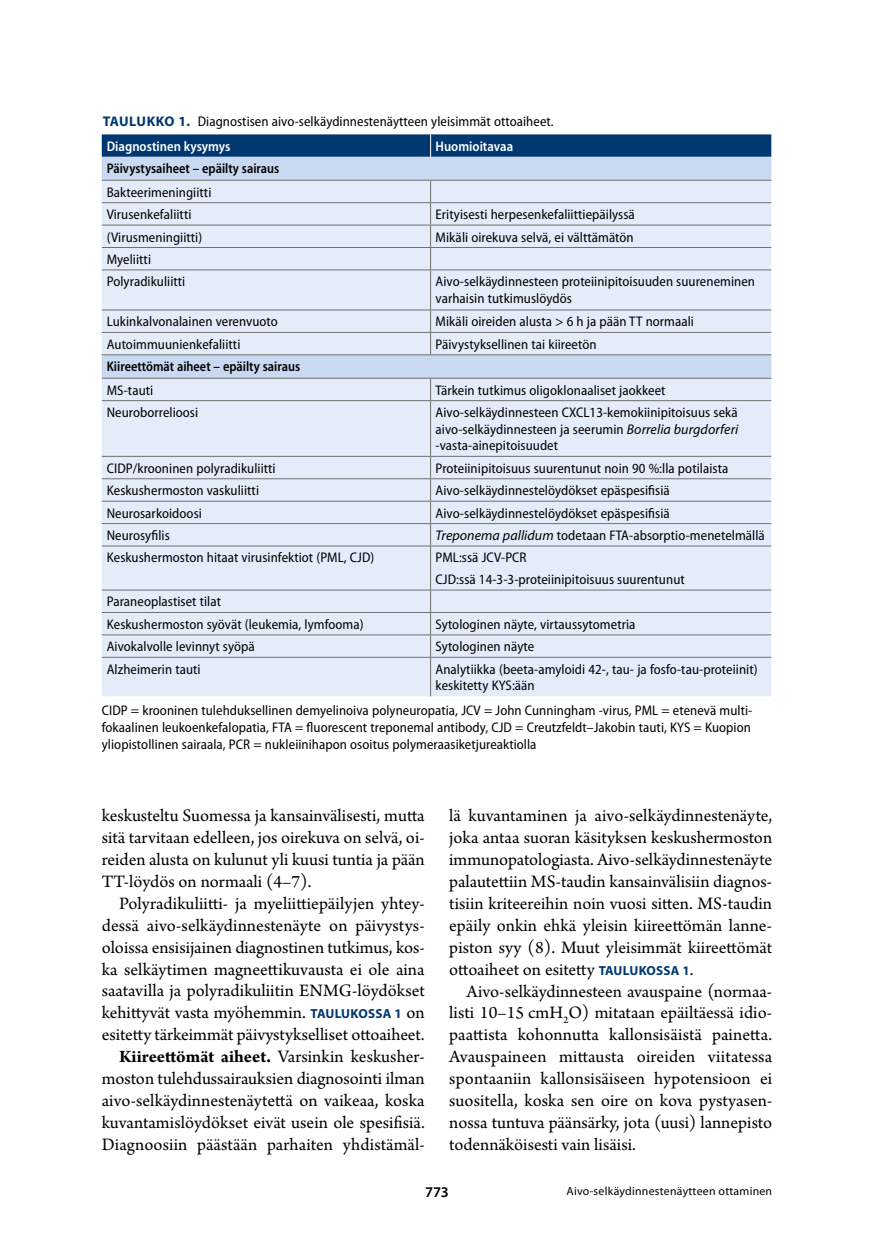
<style>
.page{position:relative;width:874px;height:1241px;background:#fff}
.page>*{position:absolute;margin:0;border:0;box-sizing:border-box;transform-origin:0 0}
.t1{font:18.38px/21.9px "Arno Pro";color:#000;text-align:justify}
.t2{font:600 14.88px "Myriad Pro";color:#000}
.t3{font:semi-condensed 14px/16.6px "Myriad Pro";letter-spacing:.005em;color:#000}
.t4{font:600 semi-condensed 14px "Myriad Pro";color:#000;scale:.95 1}
.t5{font:600 semi-condensed 14px "Myriad Pro";color:#fff}
.t6{font:11.9px "Myriad Pro";letter-spacing:.02em;color:#000}
.s1{font-weight:700;font-stretch:normal;color:#003770}
.s2{font-weight:600;color:#fff}
.s3{font-style:italic;font-stretch:normal}
.s4{font-family:"Myriad Pro";font-weight:700;font-size:13.12px;color:#003770}
.s5{font-weight:700}
</style>
<div class="page">
<div style="left:102px;top:157px;width:669px;height:23px;background:#c8d9f1"></div>
<svg style="left:102px;top:181px;width:669px;height:515px;background:#e1e9f6"></svg>
<svg style="left:102px;top:134px;width:669px;height:23px;background:#073c74"></svg>
<hr style="left:102px;top:224px;width:328px;height:1px;background:#706f6f">
<hr style="left:430px;top:224px;width:341px;height:1px;background:#706f6f">
<svg style="left:430px;top:181px;width:1px;height:88px"></svg>
<hr style="left:430px;top:270px;width:1px;height:39px;background:#706f6f">
<hr style="left:102px;top:309px;width:328px;height:1px;background:#706f6f">
<hr style="left:430px;top:309px;width:341px;height:1px;background:#706f6f">
<hr style="left:102px;top:332px;width:328px;height:1px;background:#706f6f">
<hr style="left:430px;top:332px;width:341px;height:1px;background:#706f6f">
<svg style="left:430px;top:310px;width:1px;height:44px"></svg>
<svg style="left:430px;top:379px;width:1px;height:21px"></svg>
<hr style="left:102px;top:400px;width:328px;height:1px;background:#706f6f">
<hr style="left:430px;top:400px;width:341px;height:1px;background:#706f6f">
<hr style="left:430px;top:401px;width:1px;height:55px;background:#706f6f">
<hr style="left:102px;top:456px;width:328px;height:1px;background:#706f6f">
<hr style="left:430px;top:456px;width:341px;height:1px;background:#706f6f">
<hr style="left:102px;top:478px;width:328px;height:1px;background:#706f6f">
<hr style="left:430px;top:478px;width:341px;height:1px;background:#706f6f">
<hr style="left:102px;top:500px;width:328px;height:1px;background:#706f6f">
<hr style="left:430px;top:500px;width:341px;height:1px;background:#706f6f">
<hr style="left:102px;top:523px;width:328px;height:1px;background:#706f6f">
<hr style="left:430px;top:523px;width:341px;height:1px;background:#706f6f">
<svg style="left:430px;top:456px;width:1px;height:89px"></svg>
<hr style="left:102px;top:545px;width:328px;height:1px;background:#706f6f">
<hr style="left:430px;top:545px;width:341px;height:1px;background:#706f6f">
<hr style="left:430px;top:546px;width:1px;height:43px;background:#706f6f">
<hr style="left:102px;top:634px;width:328px;height:1px;background:#706f6f">
<hr style="left:430px;top:634px;width:341px;height:1px;background:#706f6f">
<svg style="left:430px;top:590px;width:1px;height:66px"></svg>
<hr style="left:102px;top:656px;width:328px;height:1px;background:#706f6f">
<hr style="left:430px;top:656px;width:341px;height:1px;background:#706f6f">
<hr style="left:430px;top:657px;width:1px;height:39px;background:#706f6f">
<hr style="left:102px;top:354px;width:328px;height:1px;background:#706f6f">
<hr style="left:430px;top:354px;width:341px;height:1px;background:#706f6f">
<hr style="left:102px;top:378px;width:328px;height:1px;background:#706f6f">
<hr style="left:430px;top:378px;width:341px;height:1px;background:#706f6f">
<hr style="left:102px;top:180px;width:328px;height:1px;background:#706f6f">
<hr style="left:430px;top:180px;width:341px;height:1px;background:#706f6f">
<hr style="left:102px;top:202px;width:328px;height:1px;background:#706f6f">
<hr style="left:430px;top:202px;width:341px;height:1px;background:#706f6f">
<hr style="left:102px;top:247px;width:328px;height:1px;background:#706f6f">
<hr style="left:430px;top:247px;width:341px;height:1px;background:#706f6f">
<hr style="left:102px;top:269px;width:328px;height:1px;background:#706f6f">
<hr style="left:430px;top:269px;width:341px;height:1px;background:#706f6f">
<hr style="left:102px;top:589px;width:328px;height:1px;background:#706f6f">
<hr style="left:430px;top:589px;width:341px;height:1px;background:#706f6f">
<hr style="left:102px;top:612px;width:328px;height:1px;background:#706f6f">
<hr style="left:430px;top:612px;width:341px;height:1px;background:#706f6f">
<p class="t3" style="left:103px;top:109px;width:452px;line-height:24.7px"><span class="s1">TAULUKKO 1.</span> Diagnostisen aivo-selkäydinnestenäytteen yleisimmät ottoaiheet.<br><span class="s2">Diagnostinen kysymys</span></p>
<p class="t5" style="left:435px;top:137px;width:79px">Huomioitavaa</p>
<p class="t4" style="left:107px;top:160px;width:183px">Päivystysaiheet – epäilty sairaus</p>
<p class="t3" style="left:107px;top:180px;width:106px;line-height:22.4px">Bakteerimeningiitti<br>Virusenkefaliitti</p>
<p class="t3" style="left:435px;top:206px;width:201px">Erityisesti herpesenkefaliittiepäilyssä</p>
<p class="t3" style="left:107px;top:228px;width:97px">(Virusmeningiitti)</p>
<p class="t3" style="left:435px;top:228px;width:199px">Mikäli oirekuva selvä, ei välttämätön</p>
<p class="t3" style="left:107px;top:248px;width:80px;line-height:22.4px">Myeliitti<br>Polyradikuliitti</p>
<p class="t3" style="left:435px;top:273px;width:321px">Aivo-selkäydinnesteen proteiinipitoisuuden suureneminen varhaisin tutkimuslöydös</p>
<p class="t3" style="left:107px;top:313px;width:172px">Lukinkalvonalainen verenvuoto</p>
<p class="t3" style="left:435px;top:313px;width:260px">Mikäli oireiden alusta &gt; 6 h ja pään TT normaali</p>
<p class="t3" style="left:107px;top:335px;width:135px">Autoimmuunienkefaliitti</p>
<p class="t3" style="left:435px;top:335px;width:162px">Päivystyksellinen tai kiireetön</p>
<p class="t4" style="left:107px;top:358px;width:205px">Kiireettömät aiheet – epäilty sairaus</p>
<p class="t3" style="left:107px;top:381px;width:48px">MS-tauti</p>
<p class="t3" style="left:435px;top:381px;width:231px">Tärkein tutkimus oligoklonaaliset jaokkeet</p>
<p class="t3" style="left:107px;top:404px;width:93px">Neuroborrelioosi</p>
<p class="t3" style="left:435px;top:404px;width:304px;text-align:justify">Aivo-selkäydinnesteen CXCL13-kemokiinipitoisuus sekä aivo-selkäydinnesteen ja seerumin <span class="s3">Borrelia burgdorferi </span>‑vasta-ainepitoisuudet</p>
<p class="t3" style="left:107px;top:459px;width:170px">CIDP/krooninen polyradikuliitti</p>
<p class="t3" style="left:435px;top:459px;width:294px">Proteiinipitoisuus suurentunut noin 90 %:lla potilaista</p>
<p class="t3" style="left:107px;top:482px;width:154px">Keskushermoston vaskuliitti</p>
<p class="t3" style="left:435px;top:482px;width:235px">Aivo-selkäydinnestelöydökset epäspesifisiä</p>
<p class="t3" style="left:107px;top:504px;width:97px">Neurosarkoidoosi</p>
<p class="t3" style="left:435px;top:504px;width:235px">Aivo-selkäydinnestelöydökset epäspesifisiä</p>
<p class="t3" style="left:107px;top:526px;width:65px">Neurosyfilis</p>
<p class="t3" style="left:435px;top:526px;width:330px"><span class="s3">Treponema pallidum</span> todetaan FTA-absorptio-menetelmällä</p>
<p class="t3" style="left:107px;top:549px;width:269px">Keskushermoston hitaat virusinfektiot (PML, CJD)</p>
<p class="t3" style="left:435px;top:546px;width:250px;line-height:21.5px">PML:ssä JCV-PCR<br>CJD:ssä 14-3-3-proteiinipitoisuus suurentunut</p>
<p class="t3" style="left:107px;top:590px;width:258px;line-height:22.4px">Paraneoplastiset tilat<br>Keskushermoston syövät (leukemia, lymfooma)</p>
<p class="t3" style="left:435px;top:615px;width:201px">Sytologinen näyte, virtaussytometria</p>
<p class="t3" style="left:107px;top:638px;width:149px">Aivokalvolle levinnyt syöpä</p>
<p class="t3" style="left:435px;top:638px;width:100px">Sytologinen näyte</p>
<p class="t3" style="left:107px;top:660px;width:95px">Alzheimerin tauti</p>
<p class="t3" style="left:435px;top:660px;width:323px">Analytiikka (beeta-amyloidi 42-, tau- ja fosfo-tau-proteiinit) keskitetty KYS:ään</p>
<p class="t3" style="left:102px;top:702px;width:651px;text-align:justify">CIDP = krooninen tulehduksellinen demyelinoiva polyneuropatia, JCV = John Cunningham -virus, PML = etenevä multi&shy;fokaalinen leukoenkefalopatia, FTA = fluorescent treponemal antibody, CJD = Creutzfeldt–Jakobin tauti, KYS = Kuopion yliopistollinen sairaala, PCR = nukleiinihapon osoitus polymeraasiketjureaktiolla</p>
<h1 class="t1" style="left:102px;top:805px;width:324px">keskusteltu Suomessa ja kansainvälisesti, mutta sitä tarvitaan edelleen, jos oirekuva on selvä, oi&shy;reiden alusta on kulunut yli kuusi tuntia ja pään TT-löydös on normaali (4–7).</h1>
<p class="t1" style="left:102px;top:893px;width:324px;text-align:right">Polyradikuliitti- ja myeliittiepäilyjen yhtey&shy;dessä aivo-selkäydinnestenäyte on päivystys&shy;oloissa ensisijainen diagnostinen tutkimus, kos&shy;ka selkäytimen magneettikuvausta ei ole aina saatavilla ja polyradikuliitin ENMG-löydökset kehittyvät vasta myöhemmin. <span class="s4">TAULUKOSSA 1</span> on esitetty tärkeimmät päivystykselliset ottoaiheet.<br><span class="s5">Kiireettömät aiheet.</span> Varsinkin keskusher&shy;moston tulehdussairauksien diagnosointi ilman aivo-selkäydinnestenäytettä on vaikeaa, koska kuvantamislöydökset eivät usein ole spesifisiä.<br>Diagnoosiin päästään parhaiten yhdistämäl-</p>
<p class="t1" style="left:449px;top:805px;width:324px">lä kuvantaminen ja aivo-selkäydinnestenäyte, joka antaa suoran käsityksen keskushermoston immunopatologiasta. Aivo-selkäydinnestenäyte palautettiin MS-taudin kansainvälisiin diagnos&shy;tisiin kriteereihin noin vuosi sitten. MS-taudin epäily onkin ehkä yleisin kiireettömän lanne&shy;piston syy (8). Muut yleisimmät kiireettömät ottoaiheet on esitetty <span class="s4">TAULUKOSSA 1</span>.</p>
<p class="t1" style="left:449px;top:980px;width:324px;text-indent:17px">Aivo-selkäydinnesteen avauspaine (normaa&shy;listi 10–15 cmH<sub>2</sub>O) mitataan epäiltäessä idio&shy;paattista kohonnutta kallonsisäistä painetta.<br>Avauspaineen mittausta oireiden viitatessa spontaaniin kallonsisäiseen hypotensioon ei suositella, koska sen oire on kova pystyasen&shy;nossa tuntuva päänsärky, jota (uusi) lannepisto todennäköisesti vain lisäisi.</p>
<p class="t2" style="left:425px;top:1182px;width:25px">773</p>
<p class="t6" style="left:566px;top:1183px;width:207px">Aivo-selkäydinnestenäytteen ottaminen</p>
</div>
